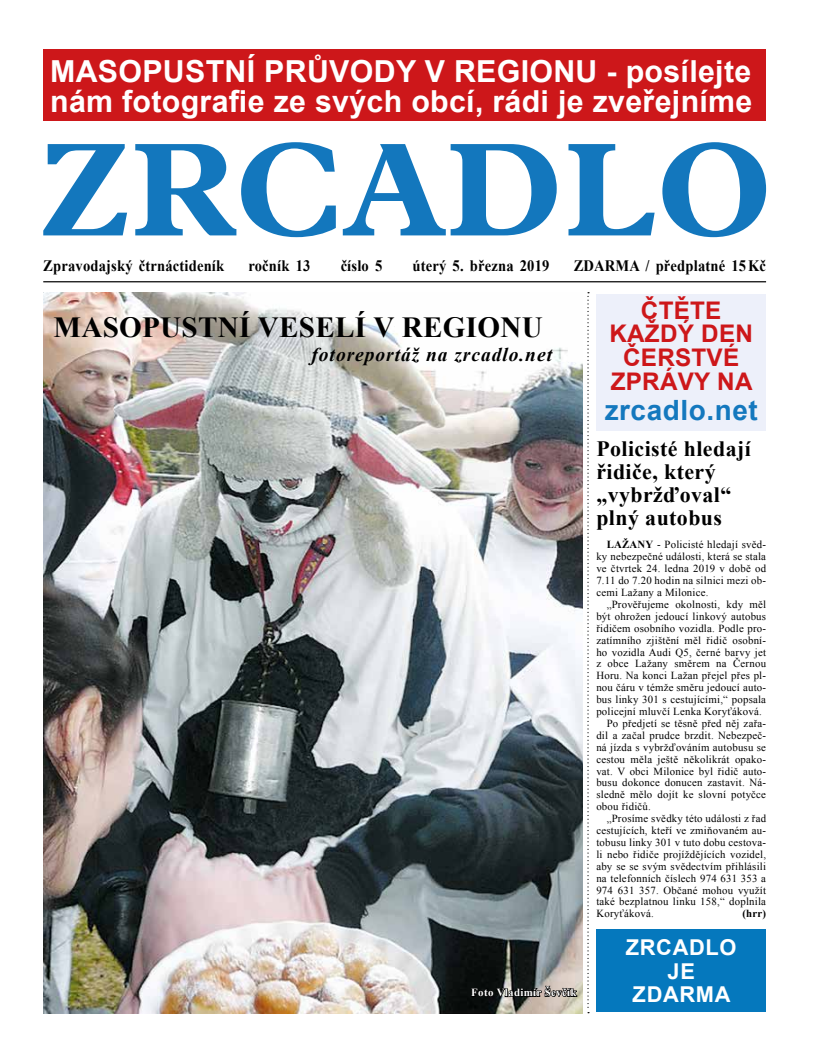
<style>
.page{position:relative;width:815px;height:1063px;background:#fff}
.page>*{position:absolute;margin:0;border:0;box-sizing:border-box;transform-origin:0 0}
.t1{font:700 30.38px/30.4px "Arial";letter-spacing:.01em;color:#fff}
.t2{font:700 29.12px "Times New Roman";letter-spacing:.01em;color:#000}
.t3{font:700 27.88px "Arial";letter-spacing:.02em;color:#1478be}
.t4{font:700 24.25px/23.8px "Arial";letter-spacing:.01em;color:#cd171a;text-align:center}
.t5{font:700 21.88px/23.1px "Times New Roman";letter-spacing:.02em;color:#000}
.t6{font:700 21.88px/23.1px "Arial";letter-spacing:.03em;color:#fff;text-align:center}
.t7{font:italic 700 19.38px "Times New Roman";letter-spacing:.05em;color:#000}
.t8{font:700 15.88px "Times New Roman";letter-spacing:.01em;color:#000;scale:.92 1}
.t9{font:700 10.88px "Times New Roman";letter-spacing:.03em;color:#fff}
.t10{font:10.75px/11.9px "Times New Roman";letter-spacing:.02em;color:#000;text-align:justify}
.t11{font:700 10.75px "Times New Roman";color:#000}
.s1{font-weight:700}
</style>
<div class="page">
<img style="left:43px;top:292px;width:540px;height:721px">
<svg style="left:43px;top:144px;width:84px;height:91px"></svg>
<svg style="left:135px;top:142px;width:201px;height:95px"></svg>
<svg style="left:343px;top:144px;width:214px;height:91px"></svg>
<svg style="left:568px;top:144px;width:87px;height:91px"></svg>
<svg style="left:662px;top:142px;width:104px;height:95px"></svg>
<div style="left:596px;top:294px;width:170px;height:136px;background:#edf0fa"></div>
<hr style="left:43px;top:281px;width:723px;height:1px;background:#000">
<div style="left:43px;top:50px;width:723px;height:71px;background:#cd171a"></div>
<svg style="left:587px;top:292px;width:2px;height:721px"></svg>
<svg style="left:470px;top:985px;width:108px;height:22px;background:#5a5752"></svg>
<div style="left:596px;top:929px;width:170px;height:83px;background:#0578bd"></div>
<h1 class="t1" style="left:50px;top:57px;width:704px">MASOPUSTNÍ PRŮVODY V REGIONU - posílejte nám fotografie ze svých obcí, rádi je zveřejníme</h1>
<h3 class="t8" style="left:43px;top:254px;width:198px">Zpravodajský čtrnáctideník</h3>
<h3 class="t8" style="left:248px;top:254px;width:69px">ročník 13</h3>
<h3 class="t8" style="left:341px;top:254px;width:47px">číslo 5</h3>
<h3 class="t8" style="left:413px;top:254px;width:150px">úterý 5. března 2019</h3>
<h3 class="t8" style="left:574px;top:254px;width:211px">ZDARMA / předplatné 15Kč</h3>
<h3 class="t4" style="left:609px;top:299px;width:145px">ČTĚTE<br>KAŽDÝ DEN<br>ČERSTVÉ<br>ZPRÁVY NA</h3>
<h3 class="t3" style="left:605px;top:392px;width:155px">zrcadlo.net</h3>
<h2 class="t2" style="left:54px;top:307px;width:491px">MASOPUSTNÍ VESELÍ V REGIONU</h2>
<h3 class="t7" style="left:311px;top:341px;width:242px">fotoreportáž na zrcadlo.net</h3>
<p class="t9" style="left:471px;top:985px;width:107px">Foto Vladimír Ševčík</p>
<h3 class="t5" style="left:596px;top:437px;width:156px">Policisté hledají řidiče, který „vybržďoval“ plný autobus</h3>
<p class="t10" style="left:596px;top:539px;width:171px;text-indent:10px"><span class="s1">LAŽANY</span> - Policisté hledají svěd&shy;ky nebezpečné události, která se stala ve čtvrtek 24. ledna 2019 v době od 7.11 do 7.20 hodin na silnici mezi ob&shy;cemi Lažany a Milonice.</p>
<p class="t10" style="left:607px;top:598px;width:161px">„Prověřujeme okolnosti, kdy měl</p>
<p class="t10" style="left:596px;top:610px;width:171px">být ohrožen jedoucí linkový autobus</p>
<p class="t10" style="left:596px;top:622px;width:171px">řidičem osobního vozidla. Podle pro-</p>
<p class="t10" style="left:596px;top:634px;width:171px">zatímního zjištění měl řidič osobní-</p>
<p class="t10" style="left:596px;top:646px;width:171px">ho vozidla Audi Q5, černé barvy jet</p>
<p class="t10" style="left:596px;top:658px;width:171px">z obce Lažany směrem na Černou</p>
<p class="t10" style="left:596px;top:670px;width:171px">Horu. Na konci Lažan přejel přes pl-</p>
<p class="t10" style="left:596px;top:682px;width:171px">nou čáru v témže směru jedoucí auto-</p>
<p class="t10" style="left:596px;top:693px;width:171px">bus linky 301 s cestujícími,“ popsala</p>
<p class="t10" style="left:596px;top:705px;width:167px">policejní mluvčí Lenka Koryťáková.</p>
<p class="t10" style="left:607px;top:717px;width:161px">Po předjetí se těsně před něj zařa-</p>
<p class="t10" style="left:596px;top:729px;width:171px">dil a začal prudce brzdit. Nebezpeč-</p>
<p class="t10" style="left:596px;top:741px;width:171px">ná jízda s vybržďováním autobusu se</p>
<p class="t10" style="left:596px;top:753px;width:171px">cestou měla ještě několikrát opako-</p>
<p class="t10" style="left:596px;top:765px;width:171px">vat. V obci Milonice byl řidič auto-</p>
<p class="t10" style="left:596px;top:777px;width:171px">busu dokonce donucen zastavit. Ná-</p>
<p class="t10" style="left:596px;top:789px;width:171px">sledně mělo dojít ke slovní potyčce</p>
<p class="t10" style="left:596px;top:801px;width:56px">obou řidičů.</p>
<p class="t10" style="left:607px;top:812px;width:161px">„Prosíme svědky této události z řad</p>
<p class="t10" style="left:596px;top:824px;width:171px">cestujících, kteří ve zmiňovaném au-</p>
<p class="t10" style="left:596px;top:836px;width:171px">tobusu linky 301 v tuto dobu cestova-</p>
<p class="t10" style="left:596px;top:848px;width:171px">li nebo řidiče projíždějících vozidel,</p>
<p class="t10" style="left:596px;top:860px;width:171px">aby se se svým svědectvím přihlásili</p>
<p class="t10" style="left:596px;top:872px;width:171px">na telefonních číslech 974 631 353 a</p>
<p class="t10" style="left:596px;top:884px;width:171px">974 631 357. Občané mohou využít</p>
<p class="t10" style="left:596px;top:896px;width:171px">také bezplatnou linku 158,“ doplnila</p>
<p class="t10" style="left:596px;top:908px;width:59px">Koryťáková.</p>
<p class="t11" style="left:742px;top:906px;width:25px">(hrr)</p>
<h3 class="t6" style="left:626px;top:937px;width:112px">ZRCADLO<br>JE<br>ZDARMA</h3>
</div>
